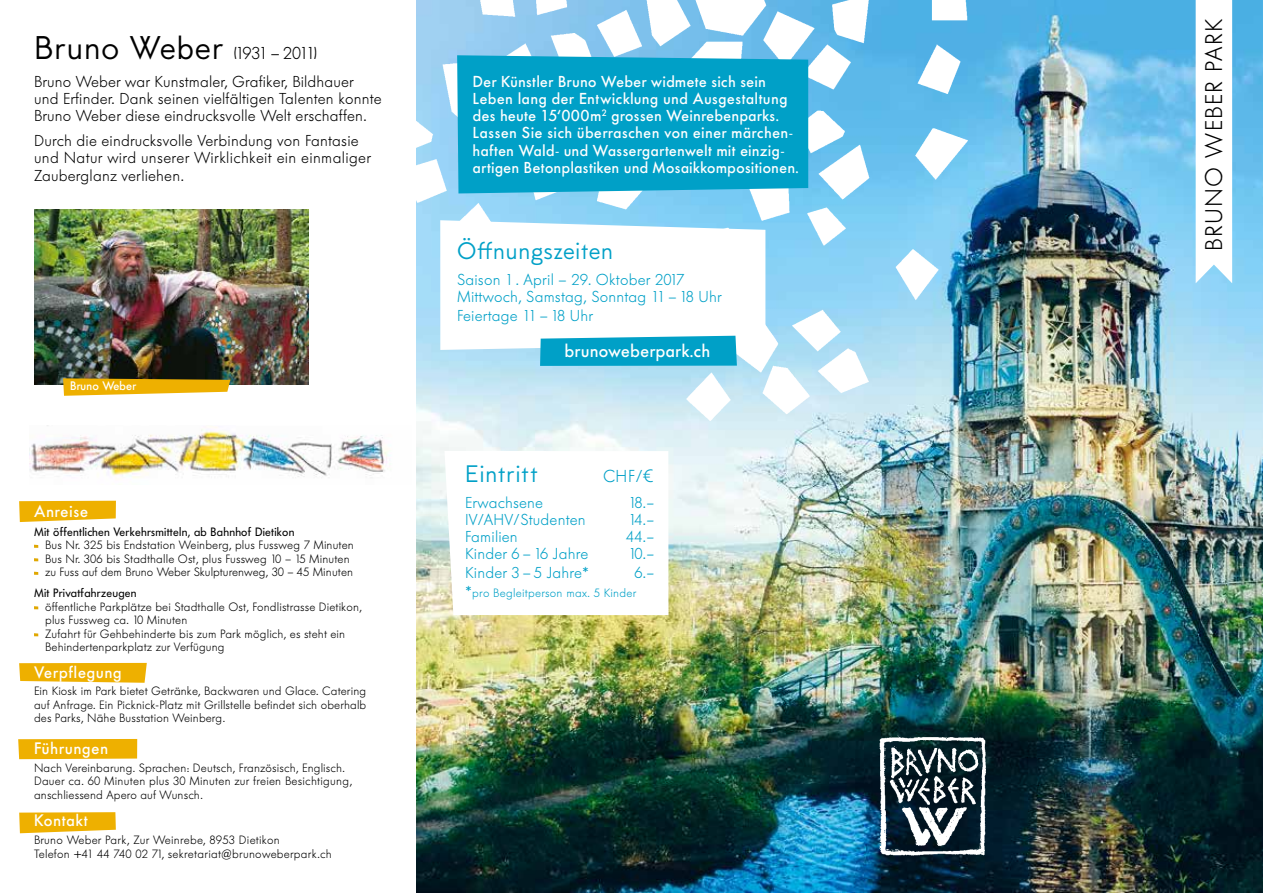
<style>
.page{position:relative;width:1263px;height:893px;background:#fff}
.page>*{position:absolute;margin:0;border:0;box-sizing:border-box;transform-origin:0 0}
.t1{font:24px "MTT Milano";letter-spacing:.015em;color:#00a0c7}
.t2{font:300 24px "Futura BQ";letter-spacing:.055em;color:#000}
.t3{font:500 18px "Futura BQ";letter-spacing:.015em;color:#fff}
.t4{font:300 17.25px "Futura BQ";letter-spacing:-.105em;color:#000}
.t5{font:300 17.25px "Futura BQ";color:#00a0c7}
.t6{font:500 16.5px "Futura BQ";letter-spacing:.04em;color:#fff}
.t7{font:300 15.75px/17.2px "Futura BQ";letter-spacing:.01em;color:#000}
.t8{font:500 15.75px/17.2px "Futura BQ";letter-spacing:.025em;color:#fff}
.t9{font:300 15.75px/17.2px "Futura BQ";letter-spacing:.01em;color:#00a0c7}
.t10{font:500 12.3px "Futura BQ";color:#fff}
.t11{font:300 12px/13.5px "Futura BQ";letter-spacing:.01em;color:#000}
.t12{font:12px "Futura BQ";letter-spacing:.02em;color:#000}
.t13{font:300 12px "Futura BQ";letter-spacing:.02em;color:#00a0c7}
.s1{font-family:"MTT Milano";font-weight:400;font-size:33px}
.s2{font-family:"Azo Sans"}
.s3{font-family:"ITC Franklin Gothic Std";font-weight:400;font-style:italic}
.s4{font-size:15.75px}
</style>
<div class="page">
<img style="left:30px;top:426px;width:360px;height:53px">
<img style="left:417px;top:0;width:846px;height:893px">
<img style="left:416px;top:0;width:575px;height:432px">
<img style="left:872px;top:727px;width:121px;height:136px">
<svg style="left:19px;top:663px;width:128px;height:20px;background:#efb512"></svg>
<svg style="left:19px;top:501px;width:97px;height:21px;background:#efb717"></svg>
<svg style="left:18px;top:739px;width:119px;height:20px;background:#eeb104"></svg>
<svg style="left:19px;top:812px;width:97px;height:21px;background:#efb719"></svg>
<svg style="left:444px;top:451px;width:224px;height:164px"></svg>
<div style="left:457px;top:55px;width:351px;height:138px;background:#00a0c7"></div>
<svg style="left:440px;top:220px;width:325px;height:146px"></svg>
<img style="left:34px;top:209px;width:274px;height:175px">
<svg style="left:63px;top:378px;width:167px;height:18px;background:#e3b123"></svg>
<svg style="left:1196px;top:0;width:36px;height:283px"></svg>
<svg style="left:34px;top:545px;width:4px;height:3px"></svg>
<svg style="left:34px;top:558px;width:4px;height:3px"></svg>
<svg style="left:34px;top:572px;width:4px;height:3px"></svg>
<svg style="left:34px;top:606px;width:4px;height:3px"></svg>
<svg style="left:34px;top:633px;width:4px;height:3px"></svg>
<h3 class="t4" style="left:34px;top:43px;width:285px"><span class="s1">Bruno Weber</span> (1931 – 2011)</h3>
<h3 class="t7" style="left:34px;top:73px;width:349px">Bruno Weber war Kunstmaler, Grafiker, Bildhauer und Erfinder. Dank seinen vielfältigen Talenten konnte<br>Bruno Weber diese eindrucksvolle Welt erschaffen.</h3>
<h3 class="t7" style="left:34px;top:132px;width:338px">Durch die eindrucksvolle Verbindung von Fantasie und Natur wird unserer Wirklichkeit ein einmaliger<br>Zauberglanz verliehen.</h3>
<p class="t10" style="left:70px;top:379px;width:68px">Bruno Weber</p>
<h3 class="t6" style="left:34px;top:501px;width:56px">Anreise</h3>
<p class="t12" style="left:34px;top:525px;width:262px">Mit öffentlichen Verkehrsmitteln, ab Bahnhof Dietikon</p>
<p class="t11" style="left:45px;top:539px;width:310px">Bus Nr. 325 bis Endstation Weinberg, plus Fussweg 7 Minuten<br>Bus Nr. 306 bis Stadthalle Ost, plus Fussweg 10 – 15 Minuten zu Fuss auf dem Bruno Weber Skulpturenweg, 30 – 45 Minuten</p>
<p class="t12" style="left:34px;top:586px;width:104px">Mit Privatfahrzeugen</p>
<p class="t11" style="left:45px;top:600px;width:318px">öffentliche Parkplätze bei Stadthalle Ost, Fondlistrasse Dietikon, plus Fussweg ca. 10 Minuten<br>Zufahrt für Gehbehinderte bis zum Park möglich, es steht ein Behindertenparkplatz zur Verfügung</p>
<h3 class="t6" style="left:34px;top:662px;width:89px">Verpflegung</h3>
<p class="t11" style="left:34px;top:685px;width:334px;text-align:justify">Ein Kiosk im Park bietet Getränke, Backwaren und Glace. Catering auf Anfrage. Ein Picknick-Platz mit Grillstelle befindet sich oberhalb des Parks, Nähe Busstation Weinberg.</p>
<h3 class="t6" style="left:34px;top:739px;width:76px">Führungen</h3>
<p class="t11" style="left:34px;top:761px;width:320px">Nach Vereinbarung. Sprachen: Deutsch, Französisch, Englisch.<br>Dauer ca. 60 Minuten plus 30 Minuten zur freien Besichtigung, anschliessend Apero auf Wunsch.</p>
<h3 class="t6" style="left:34px;top:811px;width:56px">Kontakt</h3>
<p class="t11" style="left:34px;top:833px;width:299px">Bruno Weber Park, Zur Weinrebe, 8953 Dietikon<br>Telefon +41 44 740 02 71, sekretariat@brunoweberpark.ch</p>
<p class="t8" style="left:473px;top:73px;width:328px">Der Künstler Bruno Weber widmete sich sein Leben lang der Entwicklung und Ausgestaltung des heute 15‘000m<sup>2</sup> grossen Weinrebenparks.<br>Lassen Sie sich überraschen von einer märchen&shy;haften Wald- und Wassergartenwelt mit einzig&shy;artigen Betonplastiken und Mosaikkompositionen.</p>
<h1 class="t1" style="left:457px;top:237px;width:158px">Öffnungszeiten</h1>
<h3 class="t9" style="left:457px;top:271px;width:266px">Saison 1 . April – 29. Oktober 2017<br>Mittwoch, Samstag, Sonntag 11 – 18 Uhr</h3>
<h3 class="t9" style="left:457px;top:307px;width:138px">Feiertage 11 – 18 Uhr</h3>
<h2 class="t3" style="left:565px;top:340px;width:147px">brunoweberpark.ch</h2>
<h1 class="t1" style="left:465px;top:460px;width:74px">Eintritt</h1>
<h3 class="t5" style="left:603px;top:466px;width:52px">CHF/<span class="s2">€</span></h3>
<h3 class="t9" style="left:465px;top:494px;width:79px">Erwachsene</h3>
<h3 class="t9" style="left:628px;top:494px;width:27px">18.<span class="s3">–</span></h3>
<h3 class="t9" style="left:465px;top:511px;width:122px">IV/AHV/Studenten</h3>
<h3 class="t9" style="left:628px;top:511px;width:27px">14.<span class="s3">–</span></h3>
<h3 class="t9" style="left:465px;top:528px;width:54px">Familien</h3>
<h3 class="t9" style="left:626px;top:528px;width:30px">44.<span class="s3">–</span></h3>
<h3 class="t9" style="left:465px;top:545px;width:125px">Kinder 6 – 16 Jahre</h3>
<h3 class="t9" style="left:628px;top:545px;width:27px">10.<span class="s3">–</span></h3>
<h3 class="t9" style="left:465px;top:564px;width:125px">Kinder 3 – 5 Jahre*</h3>
<h3 class="t9" style="left:635px;top:564px;width:21px">6.<span class="s3">–</span></h3>
<p class="t13" style="left:465px;top:586px;width:172px"><span class="s4">*</span>pro Begleitperson max. 5 Kinder</p>
<h1 class="t2" style="left:1200px;top:251px;width:233px;rotate:-90deg">BRUNO WEBER PARK</h1>
</div>
